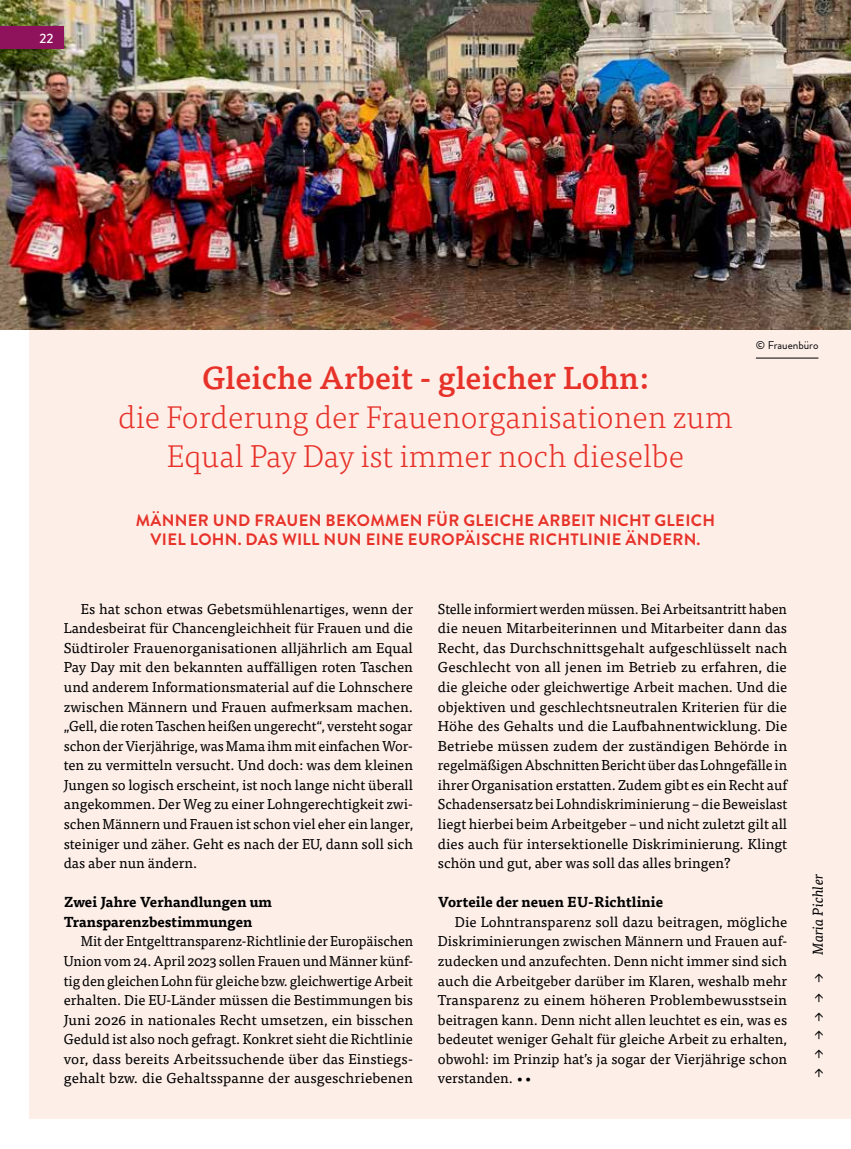
<style>
.page{position:relative;width:851px;height:1149px;background:#fff}
.page>*{position:absolute;margin:0;border:0;box-sizing:border-box;transform-origin:0 0}
.t1{font:300 31.5px/39.2px "Tisa Pro";color:#e73229;text-align:center}
.t2{font:500 31.5px "Tisa Pro";color:#e73229}
.t3{font:700 16.5px/19.5px "Brandon Grotesque";letter-spacing:.02em;color:#e73229;text-align:center}
.t4{font:14.25px/19.5px "Tisa Pro";color:#000;text-align:justify}
.t5{font:700 14.25px/19.5px "Tisa Pro";color:#000}
.t6{font:italic 14.25px "Tisa Pro";color:#000}
.t7{font:500 13.5px "Brandon Grotesque";color:#fff}
.t8{font:11.25px "Brandon Grotesque";color:#000}
.t9{font:10.5px "Wingdings";color:#000}
</style>
<div class="page">
<div style="left:30px;top:0;width:820px;height:1117px;background:#fdeee8"></div>
<img style="left:0;top:0;width:850px;height:330px">
<hr style="left:755px;top:358px;width:63px;height:1px;background:#000">
<div style="left:0;top:26px;width:64px;height:23px;background:#8e135c"></div>
<p class="t7" style="left:40px;top:29px;width:15px">22</p>
<h1 class="t2" style="left:202px;top:353px;width:448px">Gleiche Arbeit - gleicher Lohn:</h1>
<h1 class="t1" style="left:118px;top:395px;width:616px">die Forderung der Frauenorganisationen zum<br>Equal Pay Day ist immer noch dieselbe</h1>
<p class="t3" style="left:136px;top:510px;width:581px">MÄNNER UND FRAUEN BEKOMMEN FÜR GLEICHE ARBEIT NICHT GLEICH<br>VIEL LOHN. DAS WILL NUN EINE EUROPÄISCHE RICHTLINIE ÄNDERN.</p>
<p class="t8" style="left:755px;top:337px;width:64px">© Frauenbüro</p>
<p class="t4" style="left:64px;top:598px;width:351px;text-indent:17px">Es hat schon etwas Gebetsmühlenartiges, wenn der Landesbeirat für Chancengleichheit für Frauen und die Südtiroler Frauenorganisationen alljährlich am Equal Pay Day mit den bekannten auffälligen roten Taschen und anderem Informationsmaterial auf die Lohnschere zwischen Männern und Frauen aufmerksam machen. „Gell, die roten Taschen heißen ungerecht“, versteht sogar schon der Vierjährige, was Mama ihm mit einfachen Wor&shy;ten zu vermitteln versucht. Und doch: was dem kleinen Jungen so logisch erscheint, ist noch lange nicht überall angekommen. Der Weg zu einer Lohngerechtigkeit zwi&shy;schen Männern und Frauen ist schon viel eher ein langer, steiniger und zäher. Geht es nach der EU, dann soll sich das aber nun ändern.</p>
<p class="t5" style="left:64px;top:891px;width:210px">Zwei Jahre Verhandlungen um<br>Transparenzbestimmungen</p>
<p class="t4" style="left:64px;top:930px;width:351px;text-indent:17px">Mit der Entgelttransparenz-Richtlinie der Europäischen Union vom 24. April 2023 sollen Frauen und Männer künf&shy;tig den gleichen Lohn für gleiche bzw. gleichwertige Arbeit erhalten. Die EU-Länder müssen die Bestimmungen bis Juni 2026 in nationales Recht umsetzen, ein bisschen Geduld ist also noch gefragt. Konkret sieht die Richtlinie vor, dass bereits Arbeitssuchende über das Einstiegs&shy;gehalt bzw. die Gehaltsspanne der ausgeschriebenen</p>
<p class="t4" style="left:438px;top:598px;width:351px">Stelle informiert werden müssen. Bei Arbeitsantritt haben die neuen Mitarbeiterinnen und Mitarbeiter dann das Recht, das Durchschnittsgehalt aufgeschlüsselt nach Geschlecht von all jenen im Betrieb zu erfahren, die die gleiche oder gleichwertige Arbeit machen. Und die objektiven und geschlechtsneutralen Kriterien für die Höhe des Gehalts und die Laufbahnentwicklung. Die Betriebe müssen zudem der zuständigen Behörde in regelmäßigen Abschnitten Bericht über das Lohngefälle in ihrer Organisation erstatten. Zudem gibt es ein Recht auf Schadensersatz bei Lohndiskriminierung – die Beweislast liegt hierbei beim Arbeitgeber – und nicht zuletzt gilt all dies auch für intersektionelle Diskriminierung. Klingt schön und gut, aber was soll das alles bringen?</p>
<p class="t5" style="left:438px;top:891px;width:227px">Vorteile der neuen EU-Richtlinie</p>
<p class="t4" style="left:438px;top:910px;width:351px;text-indent:17px">Die Lohntransparenz soll dazu beitragen, mögliche Diskriminierungen zwischen Männern und Frauen auf&shy;zudecken und anzufechten. Denn nicht immer sind sich auch die Arbeitgeber darüber im Klaren, weshalb mehr Transparenz zu einem höheren Problembewusstsein beitragen kann. Denn nicht allen leuchtet es ein, was es bedeutet weniger Gehalt für gleiche Arbeit zu erhalten, obwohl: im Prinzip hat’s ja sogar der Vierjährige schon verstanden. ••</p>
<p class="t6" style="left:807px;top:954px;width:82px;rotate:-90deg">Maria Pichler</p>
<p class="t9" style="left:813px;top:1077px;width:106px;rotate:-90deg">→ → → → → →</p>
</div>
